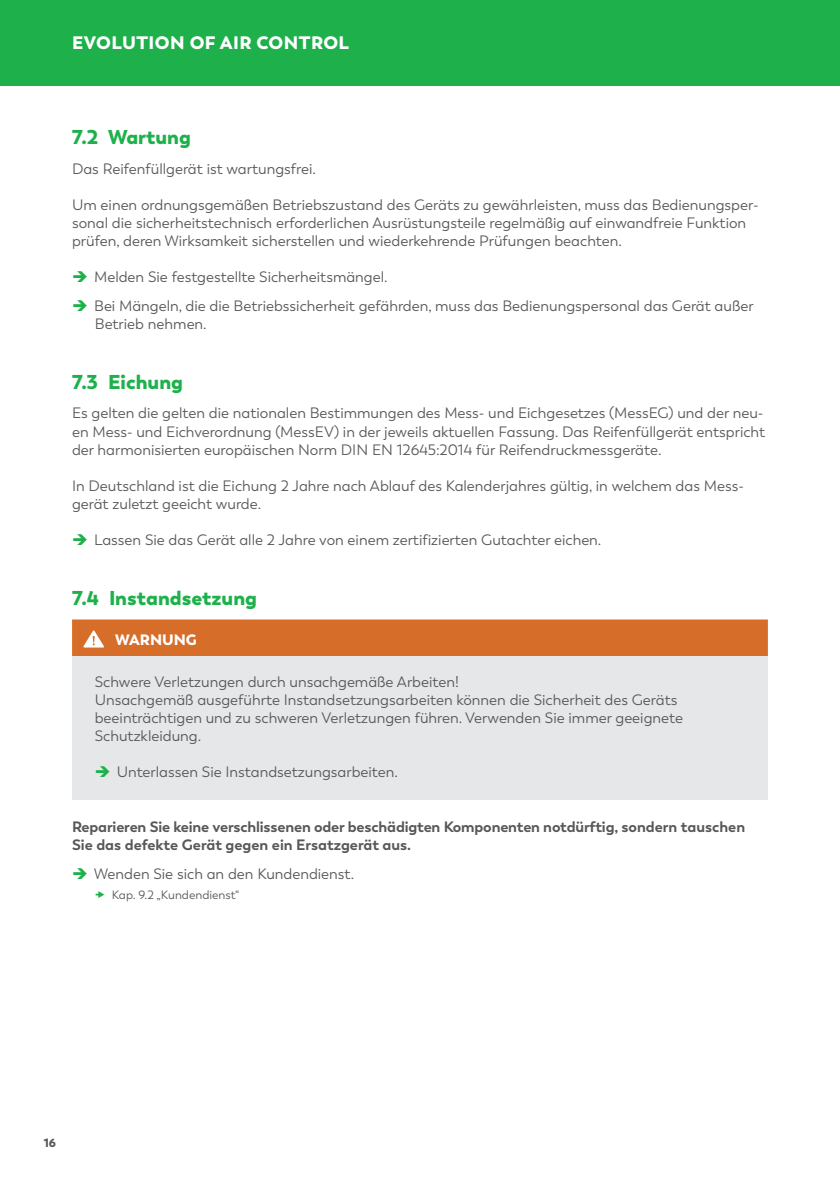
<style>
.page{position:relative;width:840px;height:1191px;background:#fff}
.page>*{position:absolute;margin:0;border:0;box-sizing:border-box;transform-origin:0 0}
.t1{font:900 20px "Trenda";color:#1eb14b}
.t2{font:900 18px "Trenda";letter-spacing:.025em;color:#fff}
.Copy{font:15px/18px "Trenda";color:#57585a}
.t3{font:700 15px/18px "Trenda";letter-spacing:-.01em;color:#57585a}
.List_Titel{font:900 15px "Trenda";color:#fff}
.t4{font:12px "Trenda";color:#57585a}
.t5{font:900 12px "Trenda";color:#57585a}
</style>
<div class="page">
<div style="left:0;top:0;width:839px;height:85px;background:#1eb14b"></div>
<div style="left:72px;top:656px;width:695px;height:144px;background:#e6e7e9"></div>
<div style="left:72px;top:619px;width:695px;height:37px;background:#d66e2a"></div>
<p class="t2" style="left:72px;top:31px;width:278px">EVOLUTION OF AIR CONTROL</p>
<h3 class="t1" style="left:72px;top:124px;width:120px">7.2 Wartung</h3>
<p class="Copy" style="left:72px;top:160px;width:245px">Das Reifenfüllgerät ist wartungsfrei.</p>
<p class="Copy" style="left:72px;top:196px;width:687px">Um einen ordnungsgemäßen Betriebszustand des Geräts zu gewährleisten, muss das Bedienungsper&shy;sonal die sicherheitstechnisch erforderlichen Ausrüstungsteile regelmäßig auf einwandfreie Funktion prüfen, deren Wirksamkeit sicherstellen und wiederkehrende Prüfungen beachten.</p>
<p class="Copy" style="left:94px;top:268px;width:295px">Melden Sie festgestellte Sicherheitsmängel.</p>
<p class="Copy" style="left:94px;top:297px;width:660px">Bei Mängeln, die die Betriebssicherheit gefährden, muss das Bedienungspersonal das Gerät außer<br>Betrieb nehmen.</p>
<h3 class="t1" style="left:72px;top:369px;width:112px">7.3 Eichung</h3>
<p class="Copy" style="left:72px;top:404px;width:694px;text-align:justify">Es gelten die gelten die nationalen Bestimmungen des Mess- und Eichgesetzes (MessEG) und der neu&shy;en Mess- und Eichverordnung (MessEV) in der jeweils aktuellen Fassung. Das Reifenfüllgerät entspricht der harmonisierten europäischen Norm DIN EN 12645:2014 für Reifendruckmessgeräte.</p>
<p class="Copy" style="left:72px;top:476px;width:673px">In Deutschland ist die Eichung 2 Jahre nach Ablauf des Kalenderjahres gültig, in welchem das Mess&shy;gerät zuletzt geeicht wurde.</p>
<p class="Copy" style="left:94px;top:530px;width:508px">Lassen Sie das Gerät alle 2 Jahre von einem zertifizierten Gutachter eichen.</p>
<h3 class="t1" style="left:72px;top:584px;width:186px">7.4 Instandsetzung</h3>
<p class="List_Titel" style="left:115px;top:630px;width:83px">WARNUNG</p>
<p class="Copy" style="left:95px;top:673px;width:365px">Schwere Verletzungen durch unsachgemäße Arbeiten!</p>
<p class="Copy" style="left:95px;top:691px;width:589px">Unsachgemäß ausgeführte Instandsetzungsarbeiten können die Sicherheit des Geräts beeinträchtigen und zu schweren Verletzungen führen. Verwenden Sie immer geeignete<br>Schutzkleidung.</p>
<p class="Copy" style="left:117px;top:763px;width:282px">Unterlassen Sie Instandsetzungsarbeiten.</p>
<h3 class="t3" style="left:72px;top:818px;width:674px">Reparieren Sie keine verschlissenen oder beschädigten Komponenten notdürftig, sondern tauschen<br>Sie das defekte Gerät gegen ein Ersatzgerät aus.</h3>
<p class="Copy" style="left:94px;top:865px;width:261px">Wenden Sie sich an den Kundendienst.</p>
<p class="t4" style="left:112px;top:888px;width:129px">Kap. 9.2 „Kundendienst“</p>
<p class="t5" style="left:44px;top:1134px;width:14px">16</p>
</div>
